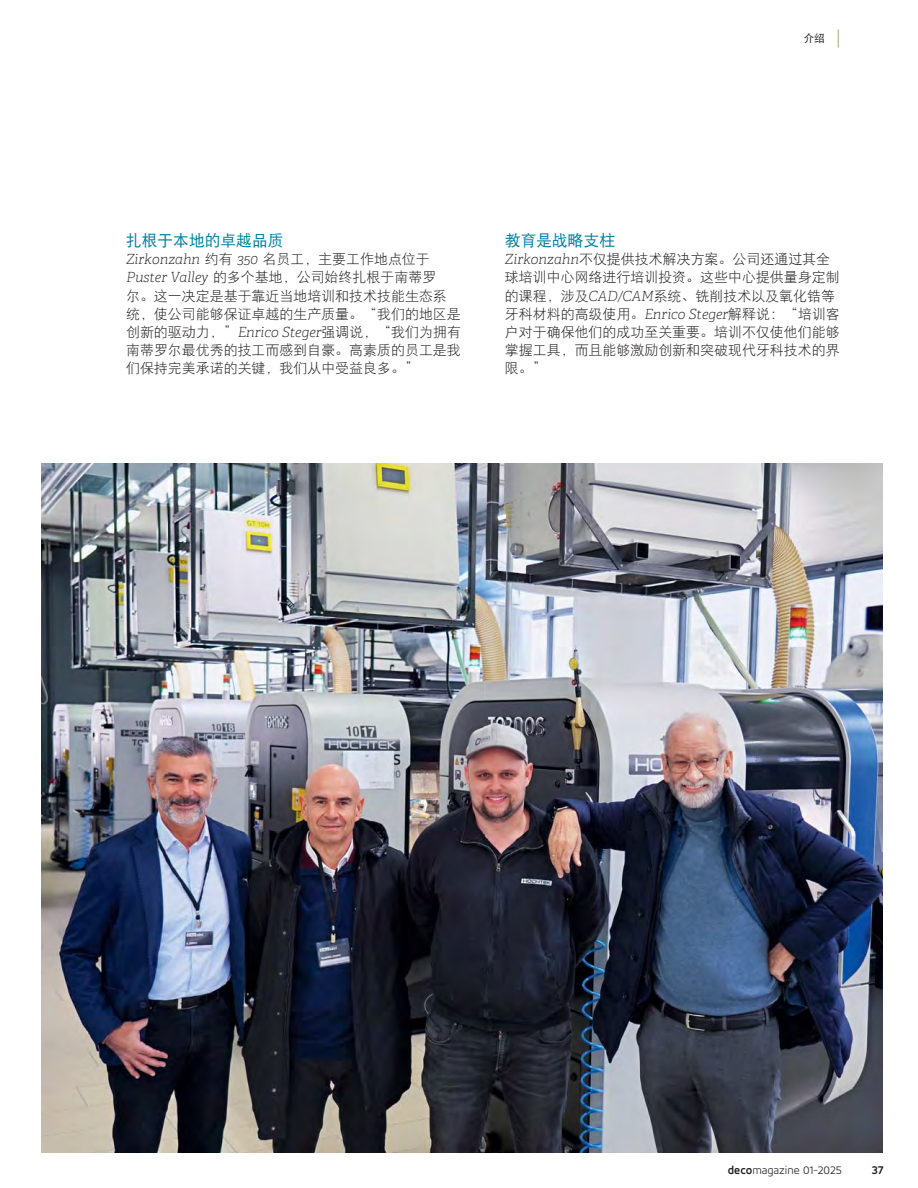
<style>
.page{position:relative;width:918px;height:1188px;background:#fff}
.page>*{position:absolute;margin:0;border:0;box-sizing:border-box;transform-origin:0 0}
.t1{font:15.75px "DFP Hei W5 G Bpc EUC H";color:#007fa4}
.t2{font:13.95px/18.1px "DFP Hei W3 G Bpc EUC H";color:#231f20}
.t3{font:300 12px "Tornos Accord Alt";color:#231f20}
.t4{font:700 12px "Tornos Accord Alt";color:#231f20}
.t5{font:10.5px "DFP Hei W5 G Bpc EUC H";color:#231f20}
.s1{font-family:"DIN Pro";font-weight:300;font-size:21px;color:#aaa869}
.s2{font-family:"Adelle";font-weight:100;font-style:italic}
.s3{font-weight:700}
</style>
<div class="page">
<img style="left:41px;top:464px;width:842px;height:689px">
<p class="t5" style="left:804px;top:34px;width:39px">介绍 <span class="s1">|</span></p>
<p class="t1" style="left:126px;top:234px;width:159px">扎根于本地的卓越品质</p>
<p class="t2" style="left:126px;top:252px;width:337px"><span class="s2">Zirkonzahn</span> 约有 <span class="s2">350</span> 名员工，主要工作地点位于<br><span class="s2">Puster Valley</span> 的多个基地，公司始终扎根于南蒂罗<br>尔。这一决定是基于靠近当地培训和技术技能生态系统，使公司能够保证卓越的生产质量。“我们的地区是创新的驱动力，”<span class="s2">Enrico Steger</span>强调说，“我们为拥有南蒂罗尔最优秀的技工而感到自豪。高素质的员工是我们保持完美承诺的关键，我们从中受益良多。”</p>
<p class="t1" style="left:505px;top:234px;width:112px">教育是战略支柱</p>
<p class="t2" style="left:505px;top:252px;width:337px"><span class="s2">Zirkonzahn</span>不仅提供技术解决方案。公司还通过其全球培训中心网络进行培训投资。这些中心提供量身定制的课程，涉及<span class="s2">CAD/CAM</span>系统、铣削技术以及氧化锆等牙科材料的高级使用。<span class="s2">Enrico Steger</span>解释说：“培训客户对于确保他们的成功至关重要。培训不仅使他们能够掌握工具，而且能够激励创新和突破现代牙科技术的界限。”</p>
<p class="t3" style="left:728px;top:1166px;width:115px"><span class="s3">deco</span>magazine 01-2025</p>
<p class="t4" style="left:872px;top:1165px;width:14px">37</p>
</div>
